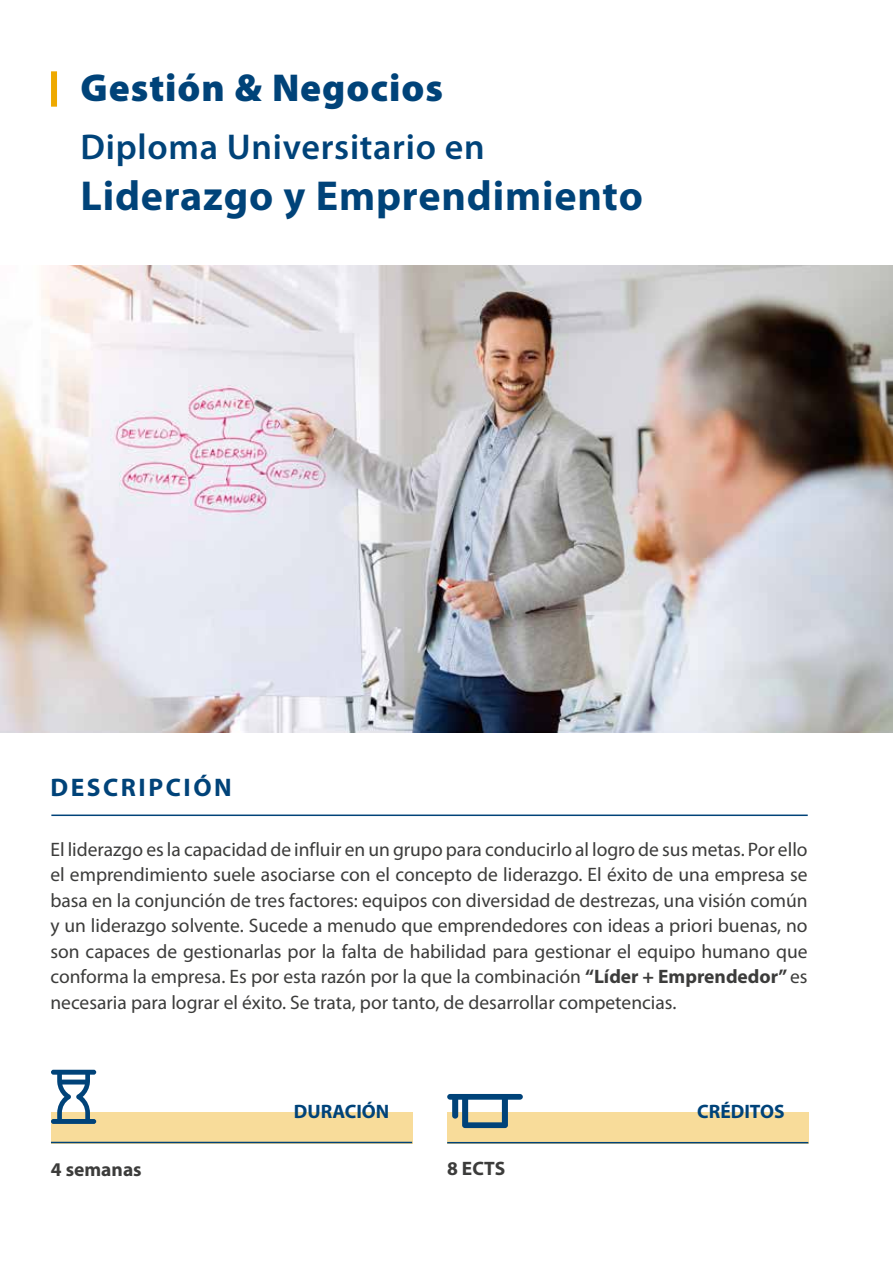
<style>
.page{position:relative;width:893px;height:1263px;background:#fff}
.page>*{position:absolute;margin:0;border:0;box-sizing:border-box;transform-origin:0 0}
.t1{font:700 42px "Myriad Pro";letter-spacing:.02em;color:#004379}
.t2{font:900 39px "Myriad Pro";letter-spacing:.025em;color:#004379}
.t3{font:600 36px "Myriad Pro";letter-spacing:.02em;color:#004379}
.t4{font:700 25.5px "Myriad Pro";letter-spacing:.1em;color:#004379}
.t5{font:19.5px/25.5px "Myriad Pro";color:#3c3c3b;text-align:justify}
.t6{font:700 19.5px "Myriad Pro";color:#004379}
.t7{font:700 19.5px "Myriad Pro";color:#3c3c3b}
.s1{font-weight:700}
</style>
<div class="page">
<hr style="left:51px;top:814px;width:757px;height:2px;background:#004379">
<div style="left:51px;top:71px;width:6px;height:36px;background:#eea900"></div>
<div style="left:51px;top:1112px;width:361px;height:32px;background:#f8dc9a"></div>
<svg style="left:51px;top:1070px;width:45px;height:54px"></svg>
<hr style="left:51px;top:1142px;width:361px;height:1px;background:#004379">
<div style="left:447px;top:1112px;width:361px;height:32px;background:#f8dc9a"></div>
<hr style="left:447px;top:1142px;width:361px;height:1px;background:#004379">
<svg style="left:447px;top:1094px;width:76px;height:34px"></svg>
<img style="left:0;top:266px;width:893px;height:466px">
<h2 class="t2" style="left:80px;top:62px;width:364px">Gestión &amp; Negocios</h2>
<h3 class="t3" style="left:80px;top:124px;width:406px">Diploma Universitario en</h3>
<h1 class="t1" style="left:80px;top:168px;width:564px">Liderazgo y Emprendimiento</h1>
<h3 class="t4" style="left:50px;top:771px;width:183px">DESCRIPCIÓN</h3>
<p class="t5" style="left:50px;top:836px;width:759px">El liderazgo es la capacidad de influir en un grupo para conducirlo al logro de sus metas. Por ello el emprendimiento suele asociarse con el concepto de liderazgo. El éxito de una empresa se basa en la conjunción de tres factores: equipos con diversidad de destrezas, una visión común y un liderazgo solvente. Sucede a menudo que emprendedores con ideas a priori buenas, no son capaces de gestionarlas por la falta de habilidad para gestionar el equipo humano que conforma la empresa. Es por esta razón por la que la combinación <span class="s1">“Líder + Emprendedor”</span> es necesaria para lograr el éxito. Se trata, por tanto, de desarrollar competencias.</p>
<p class="t6" style="left:294px;top:1099px;width:97px">DURACIÓN</p>
<p class="t7" style="left:51px;top:1156px;width:92px">4 semanas</p>
<p class="t7" style="left:447px;top:1155px;width:60px">8 ECTS</p>
<p class="t6" style="left:697px;top:1099px;width:89px">CRÉDITOS</p>
</div>
